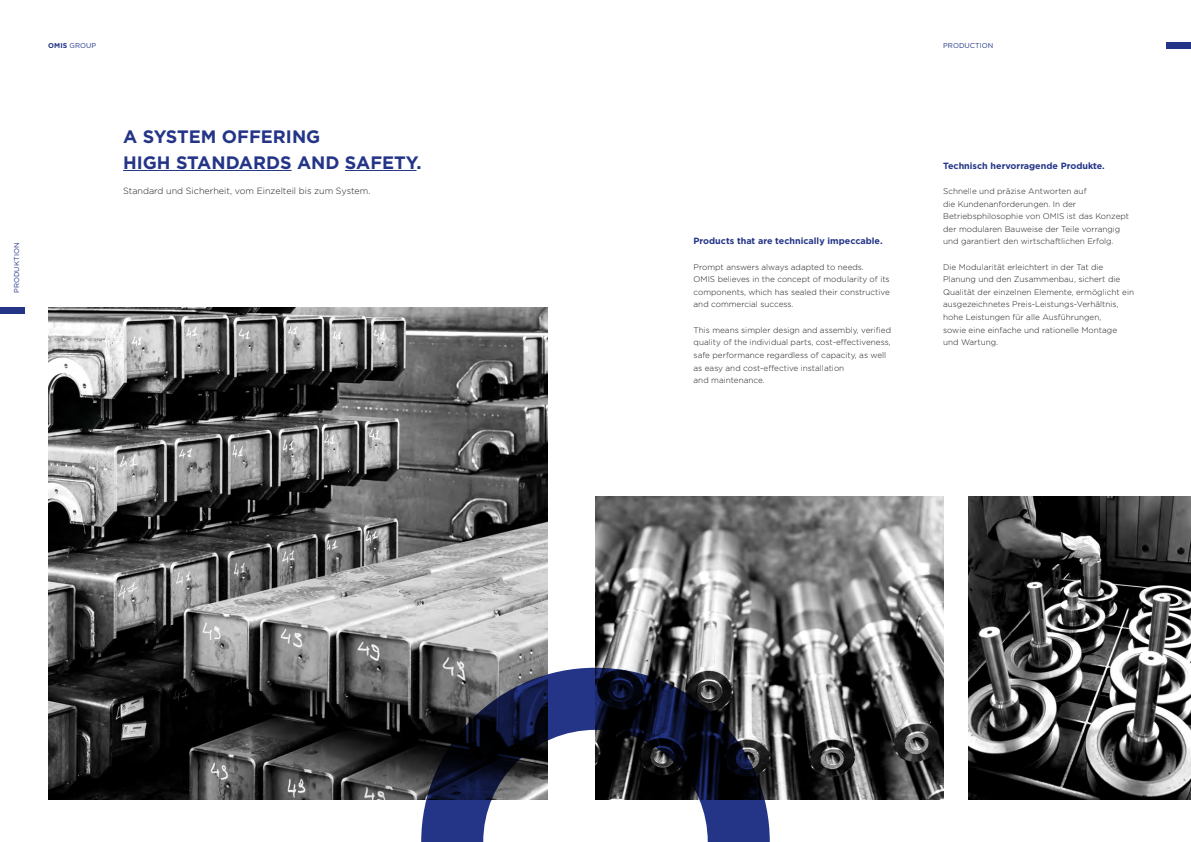
<style>
.page{position:relative;width:1191px;height:842px;background:#fff}
.page>*{position:absolute;margin:0;border:0;box-sizing:border-box;transform-origin:0 0}
.t1{font:700 18px/25.2px "Gotham";color:#243588}
.t2{font:700 9px "Gotham";color:#243588}
.t3{font:300 9px "Gotham";color:#1d1d1b}
.t4{font:300 8.2px/12.6px "Gotham";color:#1d1d1b}
.t5{font:7px "Gotham";letter-spacing:.01em;color:#243588}
.s1{font-weight:700}
</style>
<div class="page">
<img style="left:48px;top:307px;width:499px;height:492px">
<img style="left:968px;top:497px;width:223px;height:302px">
<img style="left:595px;top:497px;width:348px;height:302px">
<svg style="left:421px;top:668px;width:349px;height:174px"></svg>
<hr style="left:123px;top:170px;width:169px;height:1px;background:#243588">
<hr style="left:345px;top:170px;width:71px;height:1px;background:#243588">
<div style="left:0;top:307px;width:25px;height:7px;background:#243588"></div>
<div style="left:1166px;top:43px;width:25px;height:6px;background:#243588"></div>
<p class="t5" style="left:48px;top:41px;width:50px"><span class="s1">OMIS</span> GROUP</p>
<p class="t5" style="left:943px;top:41px;width:11px">PRODUCTION</p>
<p class="t5" style="left:12px;top:293px;width:51px;rotate:-90deg">PRODUKTION</p>
<h1 class="t1" style="left:123px;top:124px;width:300px">A system offeri ng<br>hi gh standards and safety.</h1>
<p class="t3" style="left:123px;top:185px;width:249px">Standard und Sicherheit, vom Einzelteil bis zum System.</p>
<p class="t2" style="left:693px;top:235px;width:190px">Products that are technically impeccable.</p>
<p class="t4" style="left:693px;top:260px;width:198px">Prompt answers always adapted to needs.<br>OMIS believes in the concept of modularity of its components, which has sealed their constructive and commercial success.</p>
<p class="t4" style="left:693px;top:323px;width:199px">This means simpler design and assembly, verified quality of the individual parts, cost-effectiveness, safe performance regardless of capacity, as well as easy and cost-effective installation<br>and maintenance.</p>
<p class="t2" style="left:943px;top:160px;width:163px">Technisch hervorragende Produkte.</p>
<p class="t4" style="left:943px;top:184px;width:187px">Schnelle und präzise Antworten auf<br>die Kundenanforderungen. In der Betriebsphilosophie von OMIS ist das Konzept der modularen Bauweise der Teile vorrangig und garantiert den wirtschaftlichen Erfolg.</p>
<p class="t4" style="left:943px;top:260px;width:192px">Die Modularität erleichtert in der Tat die Planung und den Zusammenbau, sichert die Qualität der einzelnen Elemente, ermöglicht ein ausgezeichnetes Preis-Leistungs-Verhältnis, hohe Leistungen für alle Ausführungen,<br>sowie eine einfache und rationelle Montage und Wartung.</p>
</div>
